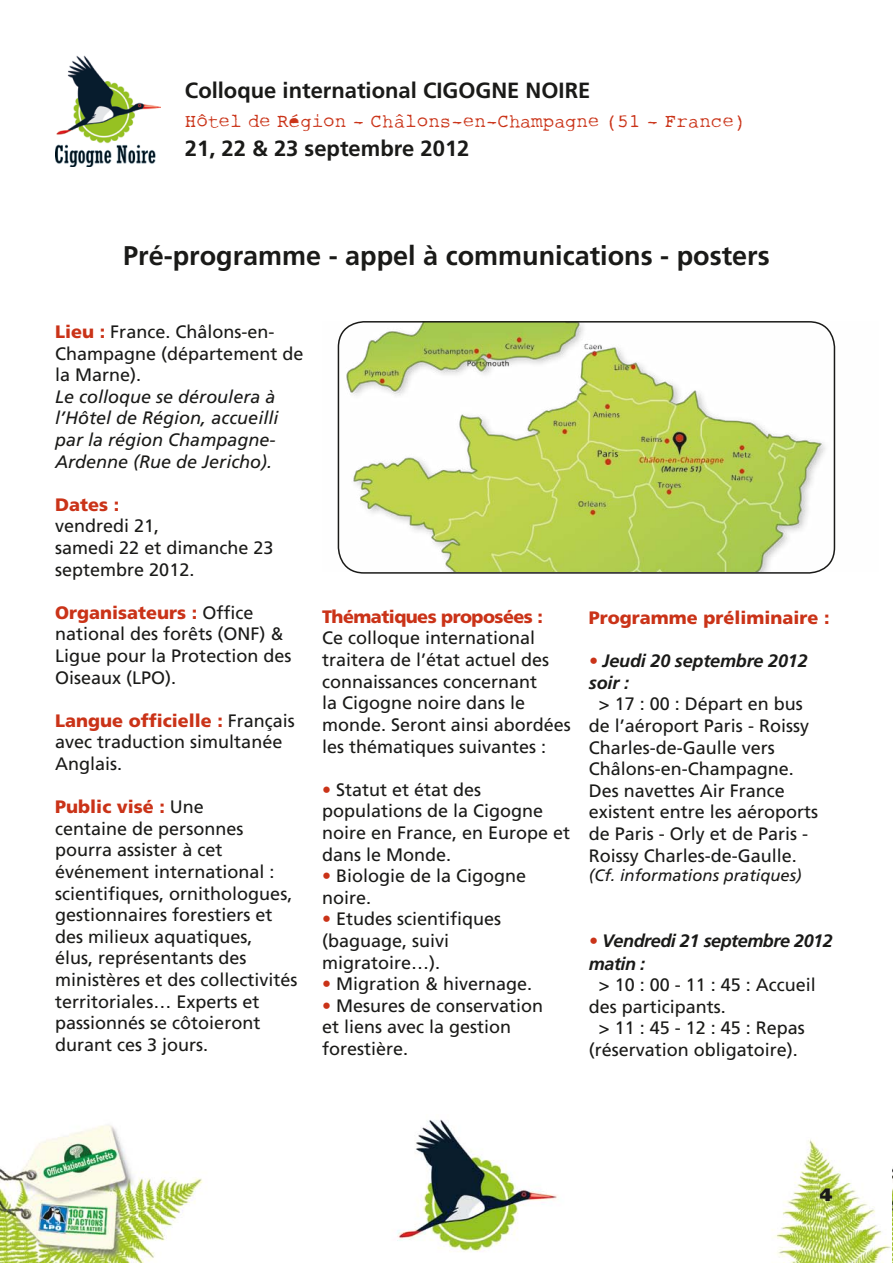
<style>
.page{position:relative;width:893px;height:1263px;background:#fff}
.page>*{position:absolute;margin:0;border:0;box-sizing:border-box;transform-origin:0 0}
.t1{font:700 27px "Frutiger";color:#1a1a18}
.t2{font:700 21.9px "Frutiger";color:#1a1a18}
.t3{font:19.2px "Rough Typewriter";color:#ca3318}
.t4{font:18px/21.6px "Frutiger";color:#1a1a18}
.t5{font:italic 18px/21.6px "Frutiger";color:#1a1a18}
.t6{font:italic 700 18px/21.6px "Frutiger";letter-spacing:-.025em;color:#1a1a18}
.t7{font:900 18px "Frutiger";color:#ca3318}
.t8{font:900 18px "Frutiger";letter-spacing:-.03em;color:#ca3318}
.t9{font:900 18px "Frutiger";color:#1a1a18}
.t10{font:italic 16.5px "Frutiger";color:#1a1a18}
.s1{font-weight:900;color:#ca3318}
.s2{color:#ca3318}
</style>
<div class="page">
<img style="left:0;top:1119px;width:893px;height:144px">
<img style="left:55px;top:55px;width:106px;height:111px">
<img style="left:337px;top:321px;width:499px;height:250px">
<div style="left:338px;top:321px;width:497px;height:253px;border:2px solid #1a1a18;border-radius:26px"></div>
<p class="t2" style="left:185px;top:77px;width:407px">Colloque international Cigogne noire</p>
<p class="t3" style="left:185px;top:109px;width:562px">Hôtel de Région - Châlons-en-Champagne (51 - France)</p>
<p class="t2" style="left:185px;top:135px;width:286px">21, 22 &amp; 23 septembre 2012</p>
<h1 class="t1" style="left:123px;top:240px;width:648px">Pré-programme - appel à communications - posters</h1>
<p class="t4" style="left:55px;top:321px;width:250px"><span class="s1">Lieu :</span> France. Châlons-en-<br>Champagne (département de la Marne).</p>
<p class="t5" style="left:55px;top:386px;width:225px">Le colloque se déroulera à l’Hôtel de Région, accueilli par la région Champagne-<br>Ardenne (Rue de Jericho).</p>
<p class="t7" style="left:55px;top:494px;width:66px">Dates :</p>
<p class="t4" style="left:55px;top:515px;width:220px">vendredi 21,<br>samedi 22 et dimanche 23 septembre 2012.</p>
<p class="t4" style="left:55px;top:601px;width:238px"><span class="s1">Organisateurs :</span> Office national des forêts (ONF) &amp;<br>Ligue pour la Protection des<br>Oiseaux (LPO).</p>
<p class="t4" style="left:55px;top:709px;width:241px"><span class="s1">Langue officielle :</span> Français avec traduction simultanée<br>Anglais.</p>
<p class="t4" style="left:55px;top:796px;width:244px"><span class="s1">Public visé :</span> Une<br>centaine de personnes pourra assister à cet événement international : scientifiques, ornithologues, gestionnaires forestiers et des milieux aquatiques,<br>élus, représentants des ministères et des collectivités territoriales… Experts et passionnés se côtoieront durant ces 3 jours.</p>
<p class="t8" style="left:322px;top:606px;width:222px">Thématiques proposées :</p>
<p class="t4" style="left:322px;top:627px;width:250px">Ce colloque international traitera de l’état actuel des connaissances concernant<br>la Cigogne noire dans le monde. Seront ainsi abordées les thématiques suivantes :</p>
<p class="t4" style="left:322px;top:778px;width:250px"><span class="s2">•</span> Statut et état des populations de la Cigogne noire en France, en Europe et dans le Monde.</p>
<p class="t4" style="left:322px;top:865px;width:206px"><span class="s2">•</span> Biologie de la Cigogne noire.</p>
<p class="t4" style="left:322px;top:908px;width:181px"><span class="s2">•</span> Etudes scientifiques (baguage, suivi migratoire…).</p>
<p class="t4" style="left:322px;top:973px;width:212px"><span class="s2">•</span> Migration &amp; hivernage.</p>
<p class="t4" style="left:322px;top:994px;width:223px"><span class="s2">•</span> Mesures de conservation et liens avec la gestion forestière.</p>
<p class="t7" style="left:589px;top:607px;width:242px">Programme préliminaire :</p>
<p class="t6" style="left:589px;top:650px;width:220px"><span class="s2">•</span> Jeudi 20 septembre 2012 soir :</p>
<p class="t4" style="left:589px;top:693px;width:231px;text-indent:10px">&gt; 17 : 00 : Départ en bus de l’aéroport Paris - Roissy<br>Charles-de-Gaulle vers<br>Châlons-en-Champagne.<br>Des navettes Air France existent entre les aéroports de Paris - Orly et de Paris -<br>Roissy Charles-de-Gaulle.</p>
<p class="t10" style="left:589px;top:866px;width:214px">(Cf. informations pratiques)</p>
<p class="t6" style="left:589px;top:929px;width:245px;line-height:22.5px"><span class="s2">•</span> Vendredi 21 septembre 2012 matin :</p>
<p class="t4" style="left:599px;top:974px;width:218px">&gt; 10 : 00 - 11 : 45 : Accueil</p>
<p class="t4" style="left:589px;top:995px;width:139px">des participants.</p>
<p class="t4" style="left:599px;top:1017px;width:207px">&gt;11:45-12:45:Repas</p>
<p class="t4" style="left:589px;top:1039px;width:211px">(réservation obligatoire).</p>
<p class="t9" style="left:820px;top:1183px;width:14px">4</p>
</div>
